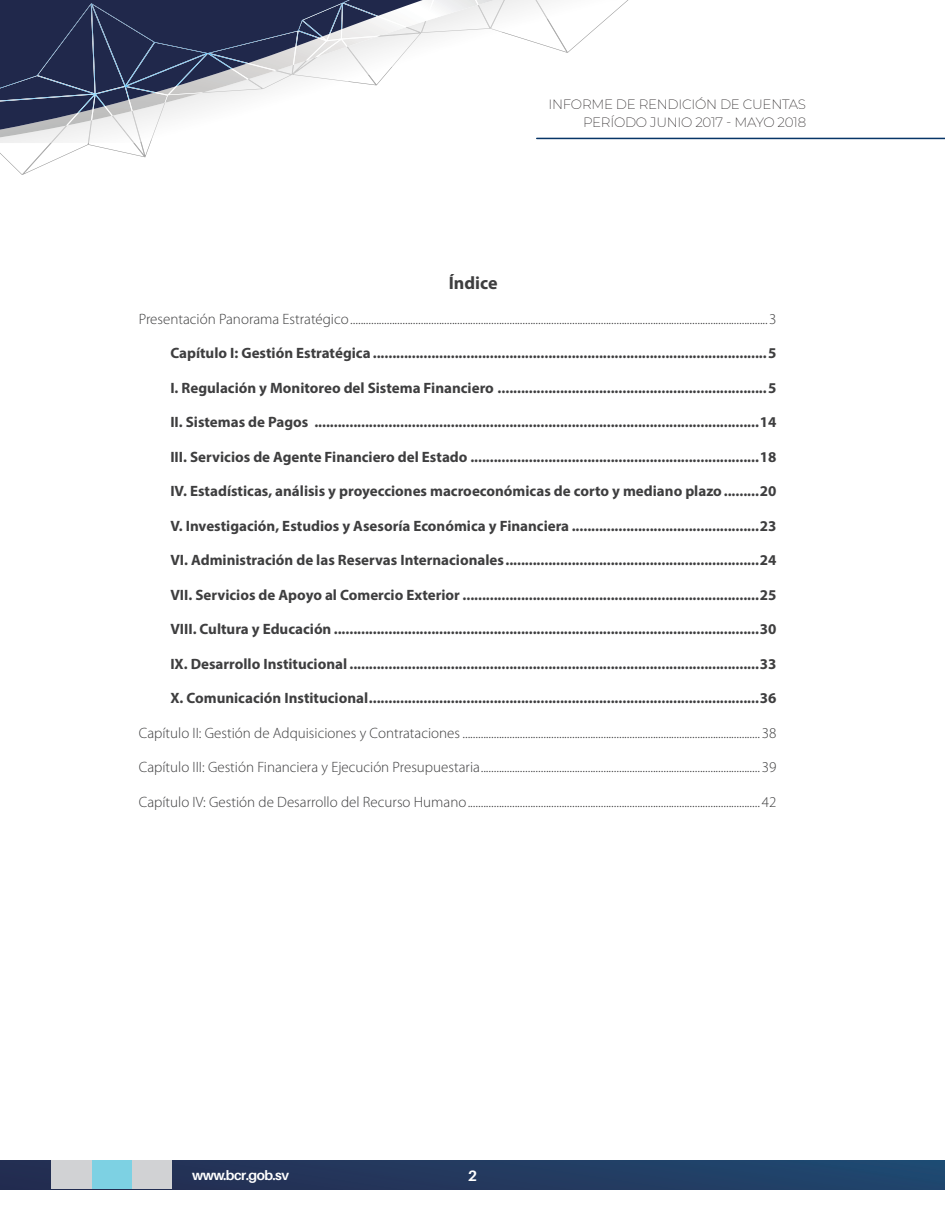
<style>
.page{position:relative;width:945px;height:1215px;background:#fff}
.page>*{position:absolute;margin:0;border:0;box-sizing:border-box;transform-origin:0 0}
.normal_bold{font:700 18px "Myriad Pro";color:#3e3e3f}
.t1{font:700 15px "Myriad Pro";color:#3e3e3f}
.t2{font:300 15px "Myriad Pro";color:#3e3e3f}
.t3{font:700 15px "Aileron";color:#fff}
.t4{font:200 13.5px/18px "Montserrat";letter-spacing:-.02em;color:#231f20;text-align:right}
.t5{font:700 13.5px "Aileron";letter-spacing:-.04em;color:#fff}
</style>
<div class="page">
<svg style="left:0;top:1160px;width:945px;height:29px;background:#223b61"></svg>
<div style="left:131px;top:1160px;width:41px;height:29px;background:#d1d2d4"></div>
<div style="left:92px;top:1160px;width:40px;height:29px;background:#7dd1e3"></div>
<div style="left:51px;top:1160px;width:41px;height:29px;background:#d1d2d4"></div>
<svg style="left:0;top:0;width:433px;height:118px"></svg>
<img style="left:105px;top:94px;width:24px;height:7px">
<img style="left:95px;top:86px;width:30px;height:8px">
<img style="left:95px;top:3px;width:60px;height:83px">
<img style="left:37px;top:3px;width:58px;height:73px">
<img style="left:330px;top:37px;width:11px;height:2px">
<img style="left:152px;top:111px;width:13px;height:27px">
<img style="left:129px;top:95px;width:39px;height:16px">
<img style="left:125px;top:92px;width:30px;height:8px">
<img style="left:0;top:76px;width:95px;height:25px">
<img style="left:155px;top:92px;width:13px;height:3px">
<img style="left:125px;top:86px;width:43px;height:6px">
<img style="left:125px;top:42px;width:83px;height:44px">
<img style="left:298px;top:20px;width:4px;height:11px">
<svg style="left:319px;top:37px;width:11px;height:2px"></svg>
<img style="left:302px;top:3px;width:40px;height:34px">
<img style="left:368px;top:36px;width:53px;height:39px">
<img style="left:347px;top:39px;width:31px;height:8px">
<img style="left:426px;top:21px;width:58px;height:12px">
<img style="left:406px;top:33px;width:15px;height:3px">
<img style="left:341px;top:16px;width:65px;height:23px">
<img style="left:342px;top:3px;width:35px;height:26px">
<img style="left:406px;top:27px;width:20px;height:6px">
<img style="left:377px;top:16px;width:58px;height:11px">
<img style="left:343px;top:0;width:99px;height:16px">
<svg style="left:348px;top:67px;width:45px;height:18px"></svg>
<img style="left:292px;top:47px;width:76px;height:35px">
<img style="left:341px;top:39px;width:6px;height:18px">
<img style="left:307px;top:65px;width:9px;height:10px">
<img style="left:327px;top:39px;width:14px;height:21px">
<img style="left:293px;top:65px;width:14px;height:10px">
<img style="left:296px;top:38px;width:31px;height:27px">
<img style="left:298px;top:31px;width:21px;height:15px">
<img style="left:276px;top:63px;width:20px;height:8px">
<img style="left:208px;top:31px;width:90px;height:32px">
<img style="left:248px;top:89px;width:15px;height:4px">
<img style="left:168px;top:69px;width:80px;height:26px">
<img style="left:176px;top:53px;width:56px;height:33px">
<img style="left:248px;top:71px;width:44px;height:18px">
<img style="left:232px;top:63px;width:44px;height:16px">
<img style="left:208px;top:53px;width:40px;height:16px">
<svg style="left:501px;top:0;width:127px;height:53px"></svg>
<img style="left:492px;top:0;width:55px;height:32px">
<img style="left:478px;top:5px;width:28px;height:24px">
<img style="left:468px;top:0;width:48px;height:5px">
<img style="left:78px;top:94px;width:15px;height:7px">
<svg style="left:0;top:101px;width:152px;height:74px"></svg>
<img style="left:88px;top:116px;width:46px;height:27px">
<img style="left:92px;top:106px;width:20px;height:14px">
<img style="left:93px;top:94px;width:12px;height:15px">
<hr style="left:537px;top:138px;width:408px;height:1px;background:#073567">
<p class="t4" style="left:549px;top:94px;width:259px">INFORME DE RENDICIÓN DE CUENTAS<br>PERÍODO JUNIO 2017 - MAYO 2018</p>
<p class="normal_bold" style="left:449px;top:272px;width:50px">Índice</p>
<p class="t2" style="left:139px;top:311px;width:639px">Presentación Panorama Estratégico................................................................................................................................................................3</p>
<p class="t1" style="left:170px;top:344px;width:608px">Capítulo I: Gestión Estratégica .....................................................................................................5</p>
<p class="t1" style="left:170px;top:378px;width:608px">I. Regulación y Monitoreo del Sistema Financiero .....................................................................5</p>
<p class="t1" style="left:170px;top:413px;width:608px">II. Sistemas de Pagos ..................................................................................................................14</p>
<p class="t1" style="left:170px;top:447px;width:608px">III. Servicios de Agente Financiero del Estado ..........................................................................18</p>
<p class="t1" style="left:170px;top:482px;width:608px">IV. Estadísticas, análisis y proyecciones macroeconómicas de corto y mediano plazo.........20</p>
<p class="t1" style="left:170px;top:516px;width:608px">V. Investigación, Estudios y Asesoría Económica y Financiera ................................................23</p>
<p class="t1" style="left:170px;top:551px;width:608px">VI. Administración de las Reservas Internacionales.................................................................24</p>
<p class="t1" style="left:170px;top:585px;width:608px">VII. Servicios de Apoyo al Comercio Exterior ............................................................................25</p>
<p class="t1" style="left:170px;top:620px;width:608px">VIII. Cultura y Educación .............................................................................................................30</p>
<p class="t1" style="left:170px;top:654px;width:608px">IX. Desarrollo Institucional .........................................................................................................33</p>
<p class="t1" style="left:170px;top:689px;width:608px">X. Comunicación Institucional....................................................................................................36</p>
<p class="t2" style="left:139px;top:725px;width:639px">Capítulo II: Gestión de Adquisiciones y Contrataciones ..................................................................................................................38</p>
<p class="t2" style="left:139px;top:759px;width:639px">Capítulo III: Gestión Financiera y Ejecución Presupuestaria...........................................................................................................39</p>
<p class="t2" style="left:139px;top:794px;width:639px">Capítulo IV: Gestión de Desarrollo del Recurso Humano................................................................................................................42</p>
<p class="t5" style="left:192px;top:1168px;width:99px">www.bcr.gob.sv</p>
<p class="t3" style="left:468px;top:1168px;width:11px">2</p>
</div>
